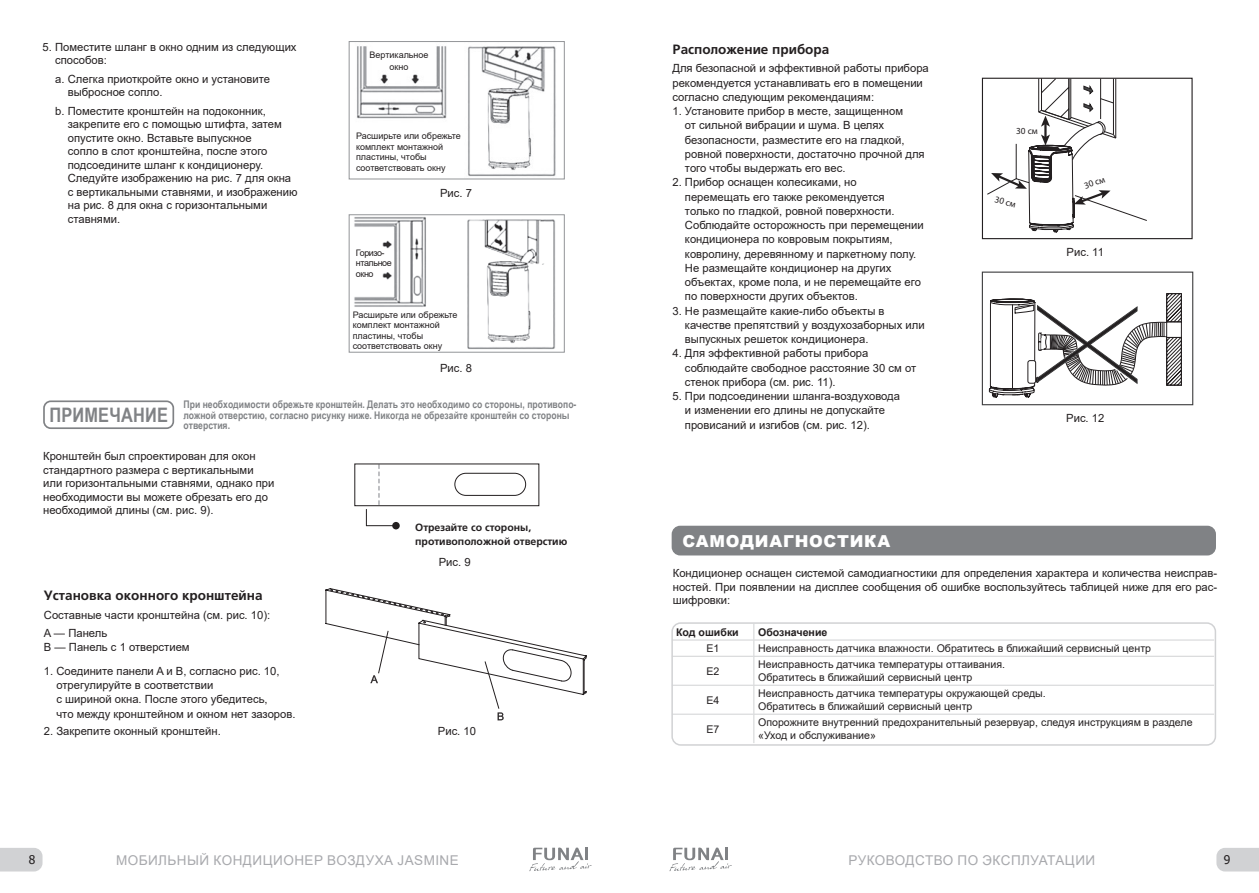
<style>
.page{position:relative;width:1259px;height:893px;background:#fff}
.page>*{position:absolute;margin:0;border:0;box-sizing:border-box;transform-origin:0 0}
.t1{font:700 19.95px "Arial Narrow";letter-spacing:.01em;color:#808285}
.t2{font:900 16.5px "Arial";letter-spacing:.04em;color:#fff}
.t3{font:13.5px "Arial";letter-spacing:.035em;color:#a8a9ad}
.t4{font:700 13.5px "AG Foreigner Light C";color:#231f20}
.t5{font:12px "Tahoma";color:#231f20}
.t6{font:11.25px/14.2px "Arial";color:#231f20}
.t7{font:10.65px/12.8px "Arial";color:#231f20}
.t8{font:700 10.65px "Arial";color:#231f20}
.t9{font:700 10.5px/10.5px "Arial Narrow";color:#808285}
.t10{font:700 10.5px/14.2px "AG Foreigner Light C";color:#231f20}
.t11{font:9.3px "Myriad Pro";color:#231f20}
.t12{font:9px/10.5px "Arial";color:#231f20}
.t13{font:9px/10.2px "Arial";letter-spacing:-.05em;color:#231f20}
</style>
<div class="page">
<svg style="left:0;top:848px;width:43px;height:23px"></svg>
<svg style="left:1216px;top:848px;width:43px;height:23px"></svg>
<svg style="left:529px;top:847px;width:62px;height:24px"></svg>
<svg style="left:669px;top:847px;width:62px;height:24px"></svg>
<div style="left:392px;top:522px;width:8px;height:7px;background:#231f20;border-radius:50%"></div>
<svg style="left:366px;top:465px;width:27px;height:61px"></svg>
<div style="left:354px;top:463px;width:185px;height:43px;border:1px solid #231f20"></div>
<div style="left:454px;top:473px;width:72px;height:23px;border:1px solid #231f20;border-radius:11px"></div>
<div style="left:43px;top:400px;width:131px;height:29px;border:2px solid #808285;border-radius:7px"></div>
<img style="left:357px;top:46px;width:199px;height:131px">
<div style="left:349px;top:41px;width:216px;height:138px;border:1px solid #939598"></div>
<img style="left:354px;top:217px;width:201px;height:132px">
<div style="left:349px;top:214px;width:216px;height:139px;border:1px solid #939598"></div>
<div style="left:981px;top:272px;width:212px;height:133px;border:1px solid #3c3c3d"></div>
<div style="left:982px;top:78px;width:210px;height:161px;border:1px solid #231f20"></div>
<svg style="left:986px;top:78px;width:196px;height:319px"></svg>
<svg style="left:326px;top:588px;width:260px;height:132px"></svg>
<hr style="left:672px;top:640px;width:82px;height:1px;background:#d1d2d4">
<hr style="left:754px;top:640px;width:460px;height:1px;background:#d1d2d4">
<hr style="left:672px;top:656px;width:82px;height:1px;background:#d1d2d4">
<hr style="left:754px;top:656px;width:460px;height:1px;background:#d1d2d4">
<hr style="left:672px;top:685px;width:82px;height:1px;background:#d1d2d4">
<hr style="left:754px;top:685px;width:460px;height:1px;background:#d1d2d4">
<hr style="left:672px;top:714px;width:82px;height:1px;background:#d1d2d4">
<hr style="left:754px;top:714px;width:460px;height:1px;background:#d1d2d4">
<svg style="left:753px;top:625px;width:1px;height:118px"></svg>
<div style="left:671px;top:622px;width:545px;height:124px;border:2px solid #d1d2d4;border-radius:9px"></div>
<div style="left:671px;top:526px;width:545px;height:29px;background:#808285;border-radius:9px"></div>
<p class="t6" style="left:55px;top:40px;width:243px;line-height:13.5px;text-indent:-13px">5. Поместите шланг в окно одним из следующих способов:</p>
<p class="t6" style="left:68px;top:72px;width:204px;line-height:13.5px;text-indent:-13px">a. Слегка приоткройте окно и установите выбросное сопло.</p>
<p class="t6" style="left:68px;top:104px;width:231px;line-height:13.5px;text-indent:-13px">b. Поместите кронштейн на подоконник, закрепите его с помощью штифта, затем опустите окно. Вставьте выпускное<br>сопло в слот кронштейна, после этого подсоедините шланг к кондиционеру.<br>Следуйте изображению на рис. 7 для окна с вертикальными ставнями, и изображению на рис. 8 для окна с горизонтальными ставнями.</p>
<p class="t12" style="left:369px;top:49px;width:61px;line-height:11.7px;text-align:center">Вертикальное окно</p>
<p class="t12" style="left:356px;top:131px;width:106px">Расширьте или обрежьте комплект монтажной пластины, чтобы соответствовать окну</p>
<p class="t6" style="left:440px;top:186px;width:33px">Рис. 7</p>
<p class="t13" style="left:356px;top:248px;width:37px">Горизо&shy;нтальное окно</p>
<p class="t12" style="left:353px;top:309px;width:106px">Расширьте или обрежьте комплект монтажной пластины, чтобы соответствовать окну</p>
<p class="t6" style="left:440px;top:361px;width:33px">Рис. 8</p>
<h1 class="t1" style="left:49px;top:400px;width:120px">ПРИМЕЧАНИЕ</h1>
<p class="t9" style="left:183px;top:399px;width:394px">При необходимости обрежьте кронштейн. Делать это необходимо со стороны, противопо&shy;ложной отверстию, согласно рисунку ниже. Никогда не обрезайте кронштейн со стороны отверстия.</p>
<p class="t6" style="left:43px;top:449px;width:233px;line-height:13.5px">Кронштейн был спроектирован для окон стандартного размера с вертикальными или горизонтальными ставнями, однако при необходимости вы можете обрезать его до необходимой длины (см. рис. 9).</p>
<p class="t10" style="left:415px;top:520px;width:154px">Отрезайте со стороны, противоположной отверстию</p>
<p class="t6" style="left:439px;top:555px;width:33px">Рис. 9</p>
<p class="t4" style="left:44px;top:588px;width:220px">Установка оконного кронштейна</p>
<p class="t6" style="left:44px;top:606px;width:228px;line-height:18.1px">Составные части кронштейна (см. рис. 10):<br>A — Панель</p>
<p class="t6" style="left:44px;top:640px;width:147px">B — Панель с 1 отверстием</p>
<p class="t6" style="left:56px;top:664px;width:241px;text-indent:-13px">1. Соедините панели A и B, согласно рис. 10, отрегулируйте в соответствии<br>с шириной окна. После этого убедитесь,<br>что между кронштейном и окном нет зазоров.</p>
<p class="t6" style="left:44px;top:724px;width:178px">2. Закрепите оконный кронштейн.</p>
<p class="t6" style="left:438px;top:724px;width:40px">Рис. 10</p>
<p class="t4" style="left:672px;top:42px;width:158px">Расположение прибора</p>
<p class="t6" style="left:672px;top:61px;width:258px">Для безопасной и эффективной работы прибора рекомендуется устанавливать его в помещении согласно следующим рекомендациям:</p>
<p class="t6" style="left:685px;top:104px;width:241px;text-indent:-13px">1. Установите прибор в месте, защищенном<br>от сильной вибрации и шума. В целях безопасности, разместите его на гладкой, ровной поверхности, достаточно прочной для того чтобы выдержать его вес.</p>
<p class="t6" style="left:685px;top:175px;width:240px;text-indent:-13px">2. Прибор оснащен колесиками, но перемещать его также рекомендуется<br>только по гладкой, ровной поверхности.<br>Соблюдайте осторожность при перемещении кондиционера по ковровым покрытиям, ковролину, деревянному и паркетному полу.<br>Не размещайте кондиционер на других объектах, кроме пола, и не перемещайте его по поверхности других объектов.</p>
<p class="t6" style="left:685px;top:303px;width:241px;text-indent:-13px">3. Не размещайте какие-либо объекты в качестве препятствий у воздухозаборных или выпускных решеток кондиционера.</p>
<p class="t6" style="left:685px;top:346px;width:233px;text-indent:-13px">4. Для эффективной работы прибора соблюдайте свободное расстояние 30 см от стенок прибора (см. рис. 11).</p>
<p class="t6" style="left:685px;top:389px;width:217px;text-indent:-13px">5. При подсоединении шланга-воздуховода и изменении его длины не допускайте провисаний и изгибов (см. рис. 12).</p>
<h2 class="t2" style="left:682px;top:529px;width:209px">САМОДИАГНОСТИКА</h2>
<p class="t11" style="left:1016px;top:126px;width:23px">30 см</p>
<p class="t11" style="left:996px;top:193px;width:23px;rotate:15deg">30 см</p>
<p class="t11" style="left:1082px;top:180px;width:23px;rotate:-19deg">30 см</p>
<p class="t6" style="left:1066px;top:244px;width:39px">Рис. 11</p>
<p class="t6" style="left:1066px;top:411px;width:40px">Рис. 12</p>
<p class="t6" style="left:673px;top:567px;width:546px;line-height:13.5px;text-align:justify">Кондиционер оснащен системой самодиагностики для определения характера и количества неисправ&shy;ностей. При появлении на дисплее сообщения об ошибке воспользуйтесь таблицей ниже для его рас&shy;шифровки:</p>
<p class="t8" style="left:676px;top:624px;width:64px">Код ошибки</p>
<p class="t8" style="left:758px;top:624px;width:71px">Обозначение</p>
<p class="t7" style="left:706px;top:642px;width:14px">Е1</p>
<p class="t7" style="left:758px;top:642px;width:394px">Неисправность датчика влажности. Обратитесь в ближайший сервисный центр</p>
<p class="t7" style="left:706px;top:664px;width:14px">Е2</p>
<p class="t7" style="left:758px;top:658px;width:248px">Неисправность датчика температуры оттаивания.<br>Обратитесь в ближайший сервисный центр</p>
<p class="t7" style="left:706px;top:693px;width:14px">Е4</p>
<p class="t7" style="left:758px;top:687px;width:289px">Неисправность датчика температуры окружающей среды.<br>Обратитесь в ближайший сервисный центр</p>
<p class="t7" style="left:706px;top:722px;width:14px">Е7</p>
<p class="t7" style="left:758px;top:716px;width:436px">Опорожните внутренний предохранительный резервуар, следуя инструкциям в разделе «Уход и обслуживание»</p>
<p class="t5" style="left:29px;top:852px;width:8px">8</p>
<p class="t3" style="left:116px;top:850px;width:344px">МОБИЛЬНЫЙ КОНДИЦИОНЕР ВОЗДУХА JASMINE</p>
<p class="t3" style="left:848px;top:850px;width:248px">РУКОВОДСТВО ПО ЭКСПЛУАТАЦИИ</p>
<p class="t5" style="left:1223px;top:852px;width:8px">9</p>
</div>
